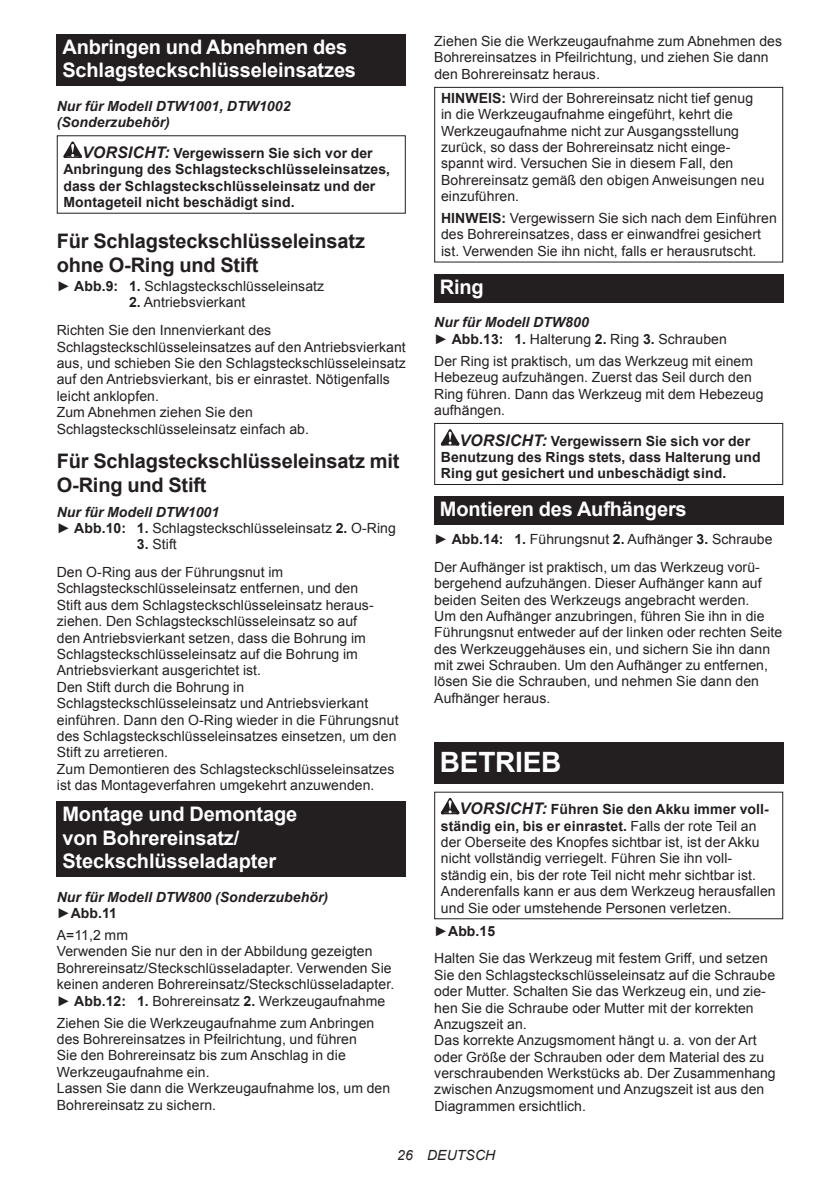
<style>
.page{position:relative;width:840px;height:1191px;background:#fff}
.page>*{position:absolute;margin:0;border:0;box-sizing:border-box;transform-origin:0 0}
.t1{font:700 28px "Arial";letter-spacing:-.01em;color:#fff}
.t2{font:700 20px/23.4px "Arial";letter-spacing:-.01em;color:#fff}
.t3{font:700 20px/23.4px "Arial";letter-spacing:-.01em;color:#231f20}
.t4{font:14px/16.4px "Arial";letter-spacing:.005em;color:#231f20}
.t5{font:700 14px/16.4px "Arial";letter-spacing:.005em;color:#231f20}
.t6{font:italic 700 14px/16.4px "Arial";letter-spacing:.005em;color:#231f20}
.t7{font:italic 14px "Arial";letter-spacing:.005em;color:#231f20}
.s1{font-style:italic;font-size:16px}
.s2{font-weight:700}
.s3{font-weight:700;font-style:italic}
.s4{font-weight:400;font-style:normal}
.s5{font-style:normal}
.s6{font-weight:700;font-style:italic;font-size:16px}
</style>
<div class="page">
<div style="left:57px;top:34px;width:348px;height:52px;background:#231f20"></div>
<svg style="left:63px;top:141px;width:19px;height:17px"></svg>
<div style="left:57px;top:801px;width:348px;height:75px;background:#231f20"></div>
<div style="left:434px;top:87px;width:348px;height:175px;border:1px solid #231f20"></div>
<div style="left:434px;top:274px;width:348px;height:28px;background:#231f20"></div>
<svg style="left:440px;top:429px;width:19px;height:16px"></svg>
<div style="left:434px;top:423px;width:348px;height:62px;border:1px solid #231f20"></div>
<div style="left:434px;top:496px;width:348px;height:29px;background:#231f20"></div>
<div style="left:434px;top:742px;width:348px;height:41px;background:#231f20"></div>
<svg style="left:440px;top:798px;width:19px;height:16px"></svg>
<div style="left:434px;top:791px;width:348px;height:128px;border:1px solid #231f20"></div>
<h2 class="t2" style="left:62px;top:36px;width:295px">Anbringen und Abnehmen des<br>Schlagsteckschlüsseleinsatzes</h2>
<p class="t6" style="left:57px;top:98px;width:235px">Nur für Modell DTW1001, DTW1002 (Sonderzubehör)</p>
<p class="t5" style="left:63px;top:145px;width:328px;text-indent:19px"><span class="s1">VORSICHT:</span> Vergewissern Sie sich vor der Anbringung des Schlagsteckschlüsseleinsatzes, dass der Schlagsteckschlüsseleinsatz und der Montageteil nicht beschädigt sind.</p>
<h2 class="t3" style="left:57px;top:230px;width:309px">Für Schlagsteckschlüsseleinsatz ohne O-Ring und Stift</h2>
<p class="t4" style="left:57px;top:278px;width:269px">► <span class="s2">Abb.9: 1.</span> Schlagsteckschlüsseleinsatz</p>
<p class="t4" style="left:57px;top:289px;width:216px;line-height:27.8px;text-indent:72px"><span class="s2">2.</span> Antriebsvierkant<br>Richten Sie den Innenvierkant des</p>
<p class="t4" style="left:57px;top:338px;width:350px">Schlagsteckschlüsseleinsatzes auf den Antriebsvierkant aus, und schieben Sie den Schlagsteckschlüsseleinsatz auf den Antriebsvierkant, bis er einrastet. Nötigenfalls leicht anklopfen.<br>Zum Abnehmen ziehen Sie den Schlagsteckschlüsseleinsatz einfach ab.</p>
<h2 class="t3" style="left:57px;top:450px;width:344px">Für Schlagsteckschlüsseleinsatz mit<br>O-Ring und Stift</h2>
<p class="t4" style="left:57px;top:503px;width:340px"><span class="s3">Nur für Modell DTW1001<br></span>► <span class="s2">Abb.10: 1.</span> Schlagsteckschlüsseleinsatz <span class="s2">2.</span> O-Ring</p>
<p class="t4" style="left:57px;top:530px;width:228px;line-height:27.8px;text-indent:80px"><span class="s2">3.</span> Stift<br>Den O-Ring aus der Führungsnut im</p>
<p class="t4" style="left:57px;top:580px;width:343px">Schlagsteckschlüsseleinsatz entfernen, und den<br>Stift aus dem Schlagsteckschlüsseleinsatz heraus&shy;ziehen. Den Schlagsteckschlüsseleinsatz so auf<br>den Antriebsvierkant setzen, dass die Bohrung im Schlagsteckschlüsseleinsatz auf die Bohrung im Antriebsvierkant ausgerichtet ist.<br>Den Stift durch die Bohrung in Schlagsteckschlüsseleinsatz und Antriebsvierkant einführen. Dann den O-Ring wieder in die Führungsnut des Schlagsteckschlüsseleinsatzes einsetzen, um den Stift zu arretieren.<br>Zum Demontieren des Schlagsteckschlüsseleinsatzes ist das Montageverfahren umgekehrt anzuwenden.</p>
<h2 class="t2" style="left:62px;top:803px;width:236px">Montage und Demontage von Bohrereinsatz/<br>Steckschlüsseladapter</h2>
<p class="t6" style="left:57px;top:889px;width:273px">Nur für Modell DTW800 (Sonderzubehör) <span class="s4">►</span><span class="s5">Abb.11</span></p>
<p class="t4" style="left:57px;top:927px;width:339px">A=11,2 mm<br>Verwenden Sie nur den in der Abbildung gezeigten Bohrereinsatz/Steckschlüsseladapter. Verwenden Sie keinen anderen Bohrereinsatz/Steckschlüsseladapter. ► <span class="s2">Abb.12: 1.</span> Bohrereinsatz <span class="s2">2.</span> Werkzeugaufnahme</p>
<p class="t4" style="left:57px;top:1014px;width:335px">Ziehen Sie die Werkzeugaufnahme zum Anbringen des Bohrereinsatzes in Pfeilrichtung, und führen<br>Sie den Bohrereinsatz bis zum Anschlag in die Werkzeugaufnahme ein.<br>Lassen Sie dann die Werkzeugaufnahme los, um den Bohrereinsatz zu sichern.</p>
<p class="t4" style="left:434px;top:33px;width:349px">Ziehen Sie die Werkzeugaufnahme zum Abnehmen des<br>Bohrereinsatzes in Pfeilrichtung, und ziehen Sie dann den Bohrereinsatz heraus.</p>
<p class="t4" style="left:441px;top:90px;width:325px"><span class="s2">HINWEIS:</span> Wird der Bohrereinsatz nicht tief genug in die Werkzeugaufnahme eingeführt, kehrt die Werkzeugaufnahme nicht zur Ausgangsstellung zurück, so dass der Bohrereinsatz nicht einge&shy;spannt wird. Versuchen Sie in diesem Fall, den Bohrereinsatz gemäß den obigen Anweisungen neu einzuführen.</p>
<p class="t4" style="left:441px;top:210px;width:337px"><span class="s2">HINWEIS:</span> Vergewissern Sie sich nach dem Einführen des Bohrereinsatzes, dass er einwandfrei gesichert ist. Verwenden Sie ihn nicht, falls er herausrutscht.</p>
<h2 class="t2" style="left:439px;top:276px;width:45px">Ring</h2>
<p class="t4" style="left:434px;top:314px;width:294px"><span class="s3">Nur für Modell DTW800<br></span>► <span class="s2">Abb.13: 1.</span> Halterung <span class="s2">2.</span> Ring <span class="s2">3.</span> Schrauben</p>
<p class="t4" style="left:434px;top:353px;width:331px">Der Ring ist praktisch, um das Werkzeug mit einem Hebezeug aufzuhängen. Zuerst das Seil durch den Ring führen. Dann das Werkzeug mit dem Hebezeug aufhängen.</p>
<p class="t5" style="left:440px;top:433px;width:321px;text-indent:19px"><span class="s1">VORSICHT:</span> Vergewissern Sie sich vor der<br>Benutzung des Rings stets, dass Halterung und<br>Ring gut gesichert und unbeschädigt sind.</p>
<h2 class="t2" style="left:439px;top:498px;width:248px">Montieren des Aufhängers</h2>
<p class="t4" style="left:434px;top:525px;width:340px;line-height:27.8px">► <span class="s2">Abb.14: 1.</span> Führungsnut <span class="s2">2.</span> Aufhänger <span class="s2">3.</span> Schraube<br>Der Aufhänger ist praktisch, um das Werkzeug vorü-</p>
<p class="t4" style="left:434px;top:575px;width:349px">bergehend aufzuhängen. Dieser Aufhänger kann auf beiden Seiten des Werkzeugs angebracht werden.<br>Um den Aufhänger anzubringen, führen Sie ihn in die Führungsnut entweder auf der linken oder rechten Seite des Werkzeuggehäuses ein, und sichern Sie ihn dann mit zwei Schrauben. Um den Aufhänger zu entfernen, lösen Sie die Schrauben, und nehmen Sie dann den Aufhänger heraus.</p>
<h1 class="t1" style="left:439px;top:743px;width:123px">BETRIEB</h1>
<p class="t4" style="left:440px;top:801px;width:336px;text-indent:19px"><span class="s6">VORSICHT:</span> <span class="s2">Führen Sie den Akku immer voll&shy;ständig ein, bis er einrastet.</span> Falls der rote Teil an der Oberseite des Knopfes sichtbar ist, ist der Akku nicht vollständig verriegelt. Führen Sie ihn voll&shy;ständig ein, bis der rote Teil nicht mehr sichtbar ist.<br>Anderenfalls kann er aus dem Werkzeug herausfallen und Sie oder umstehende Personen verletzen.</p>
<p class="t4" style="left:434px;top:917px;width:335px;line-height:27.8px">►<span class="s2">Abb.15<br></span>Halten Sie das Werkzeug mit festem Griff, und setzen</p>
<p class="t4" style="left:434px;top:966px;width:343px">Sie den Schlagsteckschlüsseleinsatz auf die Schraube oder Mutter. Schalten Sie das Werkzeug ein, und zie&shy;hen Sie die Schraube oder Mutter mit der korrekten Anzugszeit an.<br>Das korrekte Anzugsmoment hängt u. a. von der Art oder Größe der Schrauben oder dem Material des zu verschraubenden Werkstücks ab. Der Zusammenhang zwischen Anzugsmoment und Anzugszeit ist aus den Diagrammen ersichtlich.</p>
<p class="t7" style="left:397px;top:1146px;width:99px">26 DEUTSCH</p>
</div>
